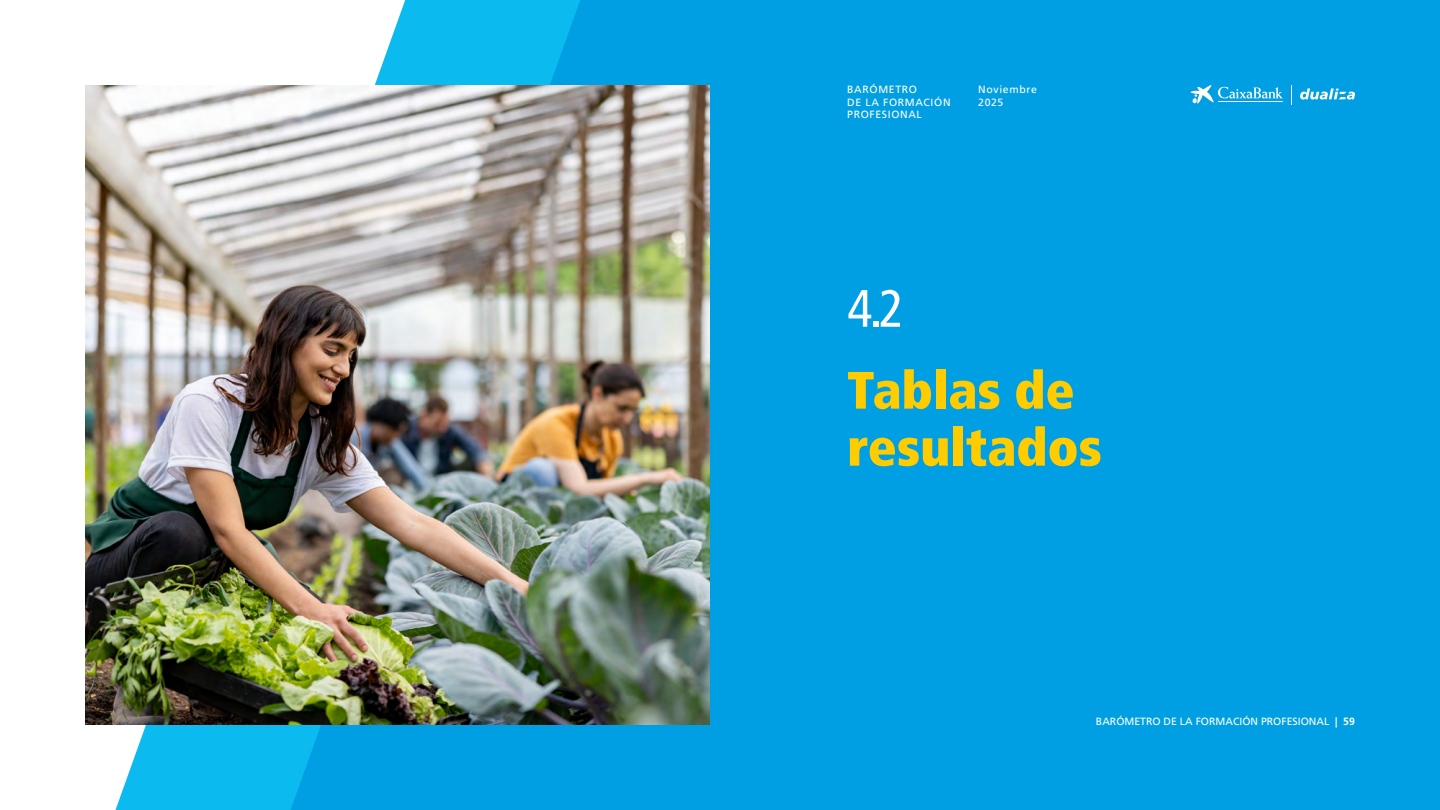
<style>
.page{position:relative;width:1440px;height:810px;background:#009fe3}
.page>*{position:absolute;margin:0;border:0;box-sizing:border-box;transform-origin:0 0}
.t1{font:900 condensed 52.5px/57px "Frutiger LT Std";color:#fc0}
.t2{font:condensed 52.5px "Frutiger LT Std";color:#fff}
.t3{font:10.5px/12.6px "Frutiger LT Std";letter-spacing:.06em;color:#fff}
.t4{font:10.5px "Frutiger LT Std";color:#fff}
.s1{font-weight:700}
</style>
<div class="page">
<svg style="left:405px;top:0;width:175px;height:85px;background:#0ab8ed"></svg>
<svg style="left:0;top:0;width:405px;height:810px;background:#cfeffb"></svg>
<svg style="left:1191px;top:85px;width:92px;height:19px"></svg>
<hr style="left:1218px;top:101px;width:65px;height:1px;background:#fff">
<svg style="left:1300px;top:88px;width:55px;height:12px"></svg>
<img style="left:85px;top:85px;width:624px;height:640px">
<p class="t3" style="left:847px;top:83px;width:105px">BARÓMETRO<br>DE LA FORMACIÓN<br>PROFESIONAL</p>
<p class="t3" style="left:978px;top:83px;width:60px">Noviembre<br>2025</p>
<h1 class="t2" style="left:847px;top:278px;width:58px">4.2</h1>
<h1 class="t1" style="left:847px;top:362px;width:256px">Tablas de resultados</h1>
<p class="t4" style="left:1096px;top:715px;width:261px">BARÓMETRO DE LA FORMACIÓN PROFESIONAL <span class="s1">| 59</span></p>
</div>
